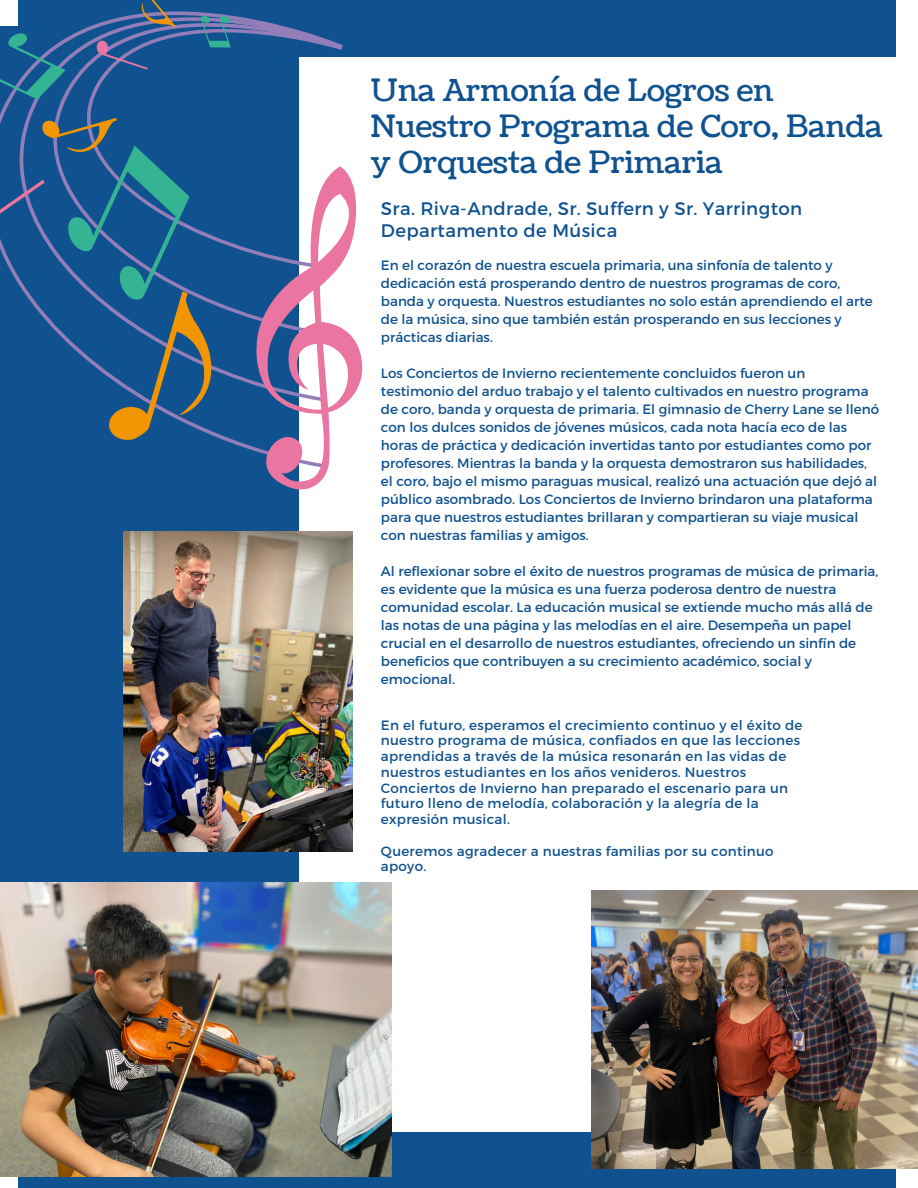
<style>
.page{position:relative;width:918px;height:1188px;background:#fff}
.page>*{position:absolute;margin:0;border:0;box-sizing:border-box;transform-origin:0 0}
.t1{font:30.6px/36px "Coustard";color:#10528f}
.t2{font:18.15px/21.3px "Montserrat";letter-spacing:.02em;color:#10528f}
.t3{font:13.5px/18px "Montserrat";color:#10528f}
.t4{font:13.5px/15.8px "Montserrat";letter-spacing:.02em;color:#10528f}
</style>
<div class="page">
<div style="left:19px;top:1132px;width:877px;height:56px;background:#10528f"></div>
<div style="left:19px;top:0;width:877px;height:57px;background:#10528f"></div>
<img style="left:592px;top:890px;width:326px;height:278px">
<div style="left:0;top:27px;width:299px;height:1147px;background:#10528f"></div>
<svg style="left:55px;top:28px;width:288px;height:290px"></svg>
<svg style="left:85px;top:11px;width:257px;height:259px"></svg>
<svg style="left:251px;top:166px;width:112px;height:324px"></svg>
<svg style="left:0;top:118px;width:227px;height:323px"></svg>
<svg style="left:0;top:33px;width:66px;height:66px"></svg>
<svg style="left:96px;top:40px;width:52px;height:30px"></svg>
<svg style="left:139px;top:0;width:37px;height:28px"></svg>
<svg style="left:200px;top:15px;width:31px;height:32px"></svg>
<img style="left:0;top:883px;width:392px;height:293px">
<img style="left:124px;top:531px;width:229px;height:321px">
<h1 class="t1" style="left:370px;top:73px;width:514px">Una Armonía de Logros en<br>Nuestro Programa de Coro, Banda y Orquesta de Primaria</h1>
<h2 class="t2" style="left:381px;top:197px;width:423px">Sra. Riva-Andrade, Sr. Suffern y Sr. Yarrington<br>Departamento de Música</h2>
<p class="t3" style="left:381px;top:256px;width:493px">En el corazón de nuestra escuela primaria, una sinfonía de talento y dedicación está prosperando dentro de nuestros programas de coro, banda y orquesta. Nuestros estudiantes no solo están aprendiendo el arte de la música, sino que también están prosperando en sus lecciones y prácticas diarias.</p>
<p class="t3" style="left:381px;top:364px;width:500px">Los Conciertos de Invierno recientemente concluidos fueron un testimonio del arduo trabajo y el talento cultivados en nuestro programa de coro, banda y orquesta de primaria. El gimnasio de Cherry Lane se llenó con los dulces sonidos de jóvenes músicos, cada nota hacía eco de las horas de práctica y dedicación invertidas tanto por estudiantes como por profesores. Mientras la banda y la orquesta demostraron sus habilidades, el coro, bajo el mismo paraguas musical, realizó una actuación que dejó al público asombrado. Los Conciertos de Invierno brindaron una plataforma para que nuestros estudiantes brillaran y compartieran su viaje musical con nuestras familias y amigos.</p>
<p class="t3" style="left:381px;top:562px;width:499px">Al reflexionar sobre el éxito de nuestros programas de música de primaria, es evidente que la música es una fuerza poderosa dentro de nuestra comunidad escolar. La educación musical se extiende mucho más allá de las notas de una página y las melodías en el aire. Desempeña un papel crucial en el desarrollo de nuestros estudiantes, ofreciendo un sinfín de beneficios que contribuyen a su crecimiento académico, social y emocional.</p>
<p class="t4" style="left:381px;top:716px;width:423px">En el futuro, esperamos el crecimiento continuo y el éxito de nuestro programa de música, confiados en que las lecciones aprendidas a través de la música resonarán en las vidas de nuestros estudiantes en los años venideros. Nuestros Conciertos de Invierno han preparado el escenario para un futuro lleno de melodía, colaboración y la alegría de la expresión musical.</p>
<p class="t4" style="left:381px;top:842px;width:394px">Queremos agradecer a nuestras familias por su continuo apoyo.</p>
</div>
